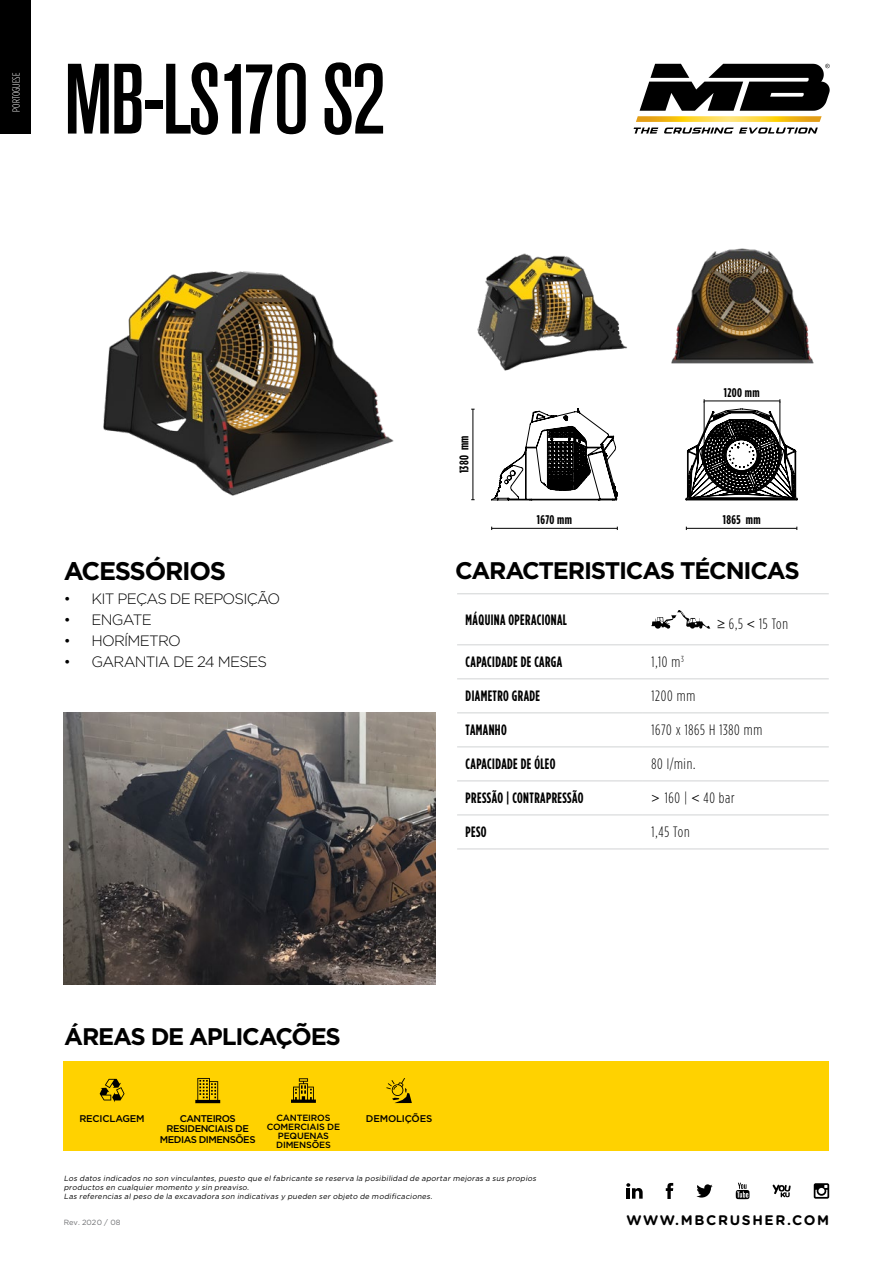
<style>
.page{position:relative;width:893px;height:1263px;background:#fff}
.page>*{position:absolute;margin:0;border:0;box-sizing:border-box;transform-origin:0 0}
.t1{font:500 condensed 98.85px "Akzidenz Grotesk BQ";letter-spacing:-.03em;color:#000}
.titolo_nero_17pt_bol{font:700 25.5px "Gotham";letter-spacing:-.05em;color:#000}
.t2{font:700 24px "Gotham";letter-spacing:-.05em;color:#000}
.t3{font:700 15px "Gotham Condensed";letter-spacing:.03em;color:#000;scale:.91 1}
.t4{font:300 15px "Gotham Condensed";letter-spacing:.05em;color:#000}
.t5{font:300 15px "Gotham";letter-spacing:-.05em;color:#000}
.t6{font:700 13.8px "Gotham Rounded";letter-spacing:.12em;color:#000}
.t7{font:700 12.6px "Gotham Condensed";letter-spacing:.03em;color:#000}
.t8{font:300 10.5px "Gotham Condensed";letter-spacing:.01em;color:#fff}
.t9{font:500 9.75px/10.5px "Gotham";letter-spacing:-.05em;color:#000;text-align:center}
.t10{font:500 9.75px "Gotham";letter-spacing:-.02em;color:#000}
.t11{font:500 9px/9px "Gotham";letter-spacing:-.02em;color:#000;text-align:center}
.t12{font:italic 7.5px/9px "Gotham";color:#000}
.t13{font:7.5px "Gotham";color:#6d6e71}
.s1{font-family:"Cent Goth WGL";font-weight:400;font-size:13.5px}
</style>
<div class="page">
<div style="left:64px;top:1061px;width:765px;height:89px;background:#ffd200"></div>
<div style="left:0;top:0;width:31px;height:134px;background:#000"></div>
<svg style="left:633px;top:128px;width:185px;height:6px"></svg>
<svg style="left:636px;top:64px;width:194px;height:58px"></svg>
<hr style="left:704px;top:401px;width:1px;height:52px;background:#000">
<hr style="left:779px;top:401px;width:1px;height:52px;background:#000">
<img style="left:103px;top:271px;width:291px;height:225px">
<img style="left:671px;top:248px;width:143px;height:116px">
<img style="left:477px;top:253px;width:150px;height:118px">
<svg style="left:491px;top:409px;width:127px;height:91px"></svg>
<svg style="left:686px;top:409px;width:111px;height:91px"></svg>
<hr style="left:492px;top:528px;width:125px;height:1px;background:#000">
<hr style="left:686px;top:528px;width:111px;height:1px;background:#000">
<hr style="left:704px;top:401px;width:76px;height:1px;background:#000">
<hr style="left:472px;top:409px;width:1px;height:91px;background:#000">
<img style="left:64px;top:713px;width:372px;height:272px">
<hr style="left:643px;top:644px;width:186px;height:1px;background:#d1d3d4">
<hr style="left:643px;top:678px;width:186px;height:1px;background:#d1d3d4">
<hr style="left:643px;top:712px;width:186px;height:1px;background:#d1d3d4">
<hr style="left:643px;top:746px;width:186px;height:1px;background:#d1d3d4">
<hr style="left:643px;top:780px;width:186px;height:1px;background:#d1d3d4">
<hr style="left:643px;top:814px;width:186px;height:1px;background:#d1d3d4">
<hr style="left:643px;top:848px;width:186px;height:1px;background:#d1d3d4">
<hr style="left:643px;top:593px;width:186px;height:1px;background:#d1d3d4">
<svg style="left:651px;top:610px;width:59px;height:19px"></svg>
<svg style="left:666px;top:1183px;width:7px;height:16px"></svg>
<svg style="left:772px;top:1184px;width:19px;height:13px"></svg>
<svg style="left:696px;top:1184px;width:17px;height:13px"></svg>
<svg style="left:626px;top:1183px;width:17px;height:16px"></svg>
<svg style="left:736px;top:1183px;width:13px;height:16px"></svg>
<svg style="left:814px;top:1183px;width:15px;height:16px"></svg>
<svg style="left:100px;top:1079px;width:25px;height:23px"></svg>
<svg style="left:195px;top:1078px;width:25px;height:25px"></svg>
<svg style="left:291px;top:1078px;width:25px;height:25px"></svg>
<svg style="left:386px;top:1078px;width:26px;height:25px"></svg>
<hr style="left:457px;top:644px;width:186px;height:1px;background:#d1d3d4">
<hr style="left:457px;top:678px;width:186px;height:1px;background:#d1d3d4">
<hr style="left:457px;top:712px;width:186px;height:1px;background:#d1d3d4">
<hr style="left:457px;top:746px;width:186px;height:1px;background:#d1d3d4">
<hr style="left:457px;top:780px;width:186px;height:1px;background:#d1d3d4">
<hr style="left:457px;top:814px;width:186px;height:1px;background:#d1d3d4">
<hr style="left:457px;top:848px;width:186px;height:1px;background:#d1d3d4">
<hr style="left:457px;top:593px;width:186px;height:1px;background:#d1d3d4">
<h3 class="t8" style="left:11px;top:112px;width:40px;rotate:-90deg">PORTOGUESE</h3>
<p class="t1" style="left:64px;top:43px;width:324px">MB-LS170 S2</p>
<p class="titolo_nero_17pt_bol" style="left:64px;top:554px;width:164px">ACESSÓRIOS</p>
<p class="t5" style="left:64px;top:589px;width:218px">• KIT PEÇAS DE REPOSIÇÃO</p>
<p class="t5" style="left:64px;top:610px;width:89px">• ENGATE</p>
<p class="t5" style="left:64px;top:631px;width:119px">• HORÍMETRO</p>
<p class="t5" style="left:64px;top:652px;width:205px">• GARANTIA DE 24 MESES</p>
<p class="t7" style="left:457px;top:473px;width:40px;rotate:-90deg">1380 mm</p>
<p class="t7" style="left:724px;top:386px;width:37px">1200 mm</p>
<p class="t7" style="left:537px;top:512px;width:37px">1670 mm</p>
<p class="t7" style="left:723px;top:512px;width:39px">1865 mm</p>
<h3 class="t2" style="left:455px;top:555px;width:346px">CARACTERISTICAS TÉCNICAS</h3>
<p class="t3" style="left:466px;top:611px;width:113px">MÁQUINA OPERACIONAL</p>
<p class="t3" style="left:466px;top:653px;width:108px">CAPACIDADE DE CARGA</p>
<p class="t3" style="left:466px;top:687px;width:83px">DIAMETRO GRADE</p>
<p class="t3" style="left:466px;top:721px;width:47px">TAMANHO</p>
<p class="t3" style="left:466px;top:755px;width:100px">CAPACIDADE DE ÓLEO</p>
<p class="t3" style="left:466px;top:789px;width:131px">PRESSÃO | CONTRAPRESSÃO</p>
<p class="t3" style="left:466px;top:823px;width:25px">PESO</p>
<p class="t4" style="left:718px;top:615px;width:72px"><span class="s1">≥</span> 6,5 <span class="s1">&lt;</span> 15 Ton</p>
<p class="t4" style="left:651px;top:654px;width:34px">1,10 m<sup>3</sup></p>
<p class="t4" style="left:651px;top:688px;width:45px">1200 mm</p>
<p class="t4" style="left:651px;top:722px;width:112px">1670 x 1865 H 1380 mm</p>
<p class="t4" style="left:651px;top:756px;width:45px">80 l/min.</p>
<p class="t4" style="left:651px;top:790px;width:85px"><span class="s1">&gt;</span> 160 | <span class="s1">&lt;</span> 40 bar</p>
<p class="t4" style="left:651px;top:824px;width:40px">1,45 Ton</p>
<h3 class="t2" style="left:64px;top:1021px;width:278px">ÁREAS DE APLICAÇÕES</h3>
<p class="t10" style="left:79px;top:1112px;width:67px">RECICLAGEM</p>
<p class="t9" style="left:160px;top:1113px;width:97px">CANTEIROS<br>RESIDENCIAIS DE<br>MEDIAS DIMENSÕES</p>
<p class="t11" style="left:267px;top:1113px;width:75px">CANTEIROS<br>COMERCIAIS DE<br>PEQUENAS</p>
<p class="t11" style="left:276px;top:1140px;width:56px">DIMENSÕES</p>
<p class="t10" style="left:366px;top:1112px;width:68px">DEMOLIÇÕES</p>
<p class="t12" style="left:64px;top:1174px;width:476px">Los datos indicados no son vinculantes, puesto que el fabricante se reserva la posibilidad de aportar mejoras a sus propios productos en cualquier momento y sin preaviso.<br>Las referencias al peso de la excavadora son indicativas y pueden ser objeto de modificaciones.</p>
<p class="t13" style="left:64px;top:1217px;width:58px">Rev. 2020 / 08</p>
<h3 class="t6" style="left:626px;top:1210px;width:204px">WWW.MBCRUSHER.COM</h3>
</div>
